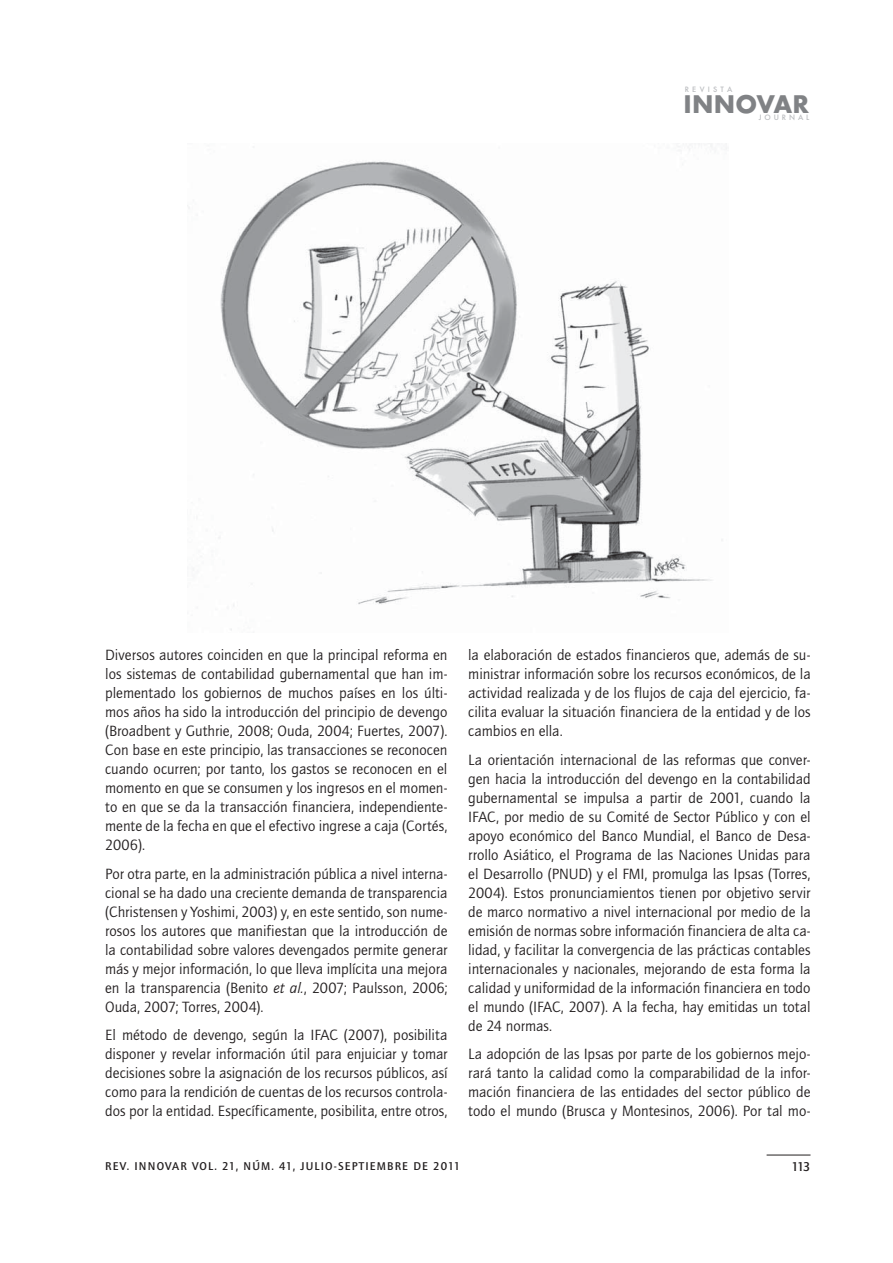
<style>
.page{position:relative;width:893px;height:1263px;background:#fff}
.page>*{position:absolute;margin:0;border:0;box-sizing:border-box;transform-origin:0 0}
.t1{font:700 26.7px "Futura TEE";letter-spacing:.005em;color:#808285}
.t2{font:15.3px/19px "Quay Sans ITCTT Book";color:#231f20;text-align:justify}
.t3{font:13.2px "Quay Sans Md ITCTT";color:#231f20}
.t4{font:11.7px "Quay Sans Md ITCTT";letter-spacing:.1em;color:#231f20}
.t5{font:500 8.1px "Futura TEE";letter-spacing:.355em;color:#bbbdc0}
.t6{font:500 8.1px "Futura TEE";letter-spacing:.4em;color:#bbbdc0}
.s1{font-style:italic}
</style>
<div class="page">
<hr style="left:766px;top:1155px;width:44px;height:1px;background:#231f20">
<img style="left:187px;top:144px;width:540px;height:487px">
<p class="t6" style="left:685px;top:85px;width:49px">REVISTA</p>
<h1 class="t1" style="left:683px;top:88px;width:127px">INNOVAR</h1>
<p class="t5" style="left:759px;top:112px;width:52px">JOURNAL</p>
<p class="t2" style="left:105px;top:647px;width:344px">Diversos autores coinciden en que la principal reforma en los sistemas de contabilidad gubernamental que han im&shy;plementado los gobiernos de muchos países en los últi&shy;mos años ha sido la introducción del principio de devengo (Broadbent y Guthrie, 2008; Ouda, 2004; Fuertes, 2007).<br>Con base en este principio, las transacciones se reconocen cuando ocurren; por tanto, los gastos se reconocen en el momento en que se consumen y los ingresos en el momen&shy;to en que se da la transacción financiera, independiente&shy;mente de la fecha en que el efectivo ingrese a caja (Cortés, 2006).</p>
<p class="t2" style="left:105px;top:865px;width:344px">Por otra parte, en la administración pública a nivel interna&shy;cional se ha dado una creciente demanda de transparencia (Christensen y Yoshimi, 2003) y, en este sentido, son nume&shy;rosos los autores que manifiestan que la introducción de la contabilidad sobre valores devengados permite generar más y mejor información, lo que lleva implícita una mejora en la transparencia (Benito <span class="s1">et al.</span>, 2007; Paulsson, 2006; Ouda, 2007; Torres, 2004).</p>
<p class="t2" style="left:105px;top:1027px;width:344px">El método de devengo, según la IFAC (2007), posibilita disponer y revelar información útil para enjuiciar y tomar decisiones sobre la asignación de los recursos públicos, así como para la rendición de cuentas de los recursos controla&shy;dos por la entidad. Específicamente, posibilita, entre otros,</p>
<p class="t2" style="left:468px;top:647px;width:344px">la elaboración de estados financieros que, además de su&shy;ministrar información sobre los recursos económicos, de la actividad realizada y de los flujos de caja del ejercicio, fa&shy;cilita evaluar la situación financiera de la entidad y de los cambios en ella.</p>
<p class="t2" style="left:468px;top:751px;width:344px">La orientación internacional de las reformas que conver&shy;gen hacia la introducción del devengo en la contabilidad gubernamental se impulsa a partir de 2001, cuando la IFAC, por medio de su Comité de Sector Público y con el apoyo económico del Banco Mundial, el Banco de Desa&shy;rrollo Asiático, el Programa de las Naciones Unidas para el Desarrollo (PNUD) y el FMI, promulga las Ipsas (Torres, 2004). Estos pronunciamientos tienen por objetivo servir de marco normativo a nivel internacional por medio de la emisión de normas sobre información financiera de alta ca&shy;lidad, y facilitar la convergencia de las prácticas contables internacionales y nacionales, mejorando de esta forma la calidad y uniformidad de la información financiera en todo el mundo (IFAC, 2007). A la fecha, hay emitidas un total de 24 normas.</p>
<p class="t2" style="left:468px;top:1046px;width:344px">La adopción de las Ipsas por parte de los gobiernos mejo&shy;rará tanto la calidad como la comparabilidad de la infor&shy;mación financiera de las entidades del sector público de todo el mundo (Brusca y Montesinos, 2006). Por tal mo-</p>
<p class="t4" style="left:105px;top:1162px;width:357px">REV. INNOVAR VOL. 21, NÚM. 41, JULIO-SEPTIEMBRE DE 2011</p>
<p class="t3" style="left:791px;top:1162px;width:21px">113</p>
</div>
